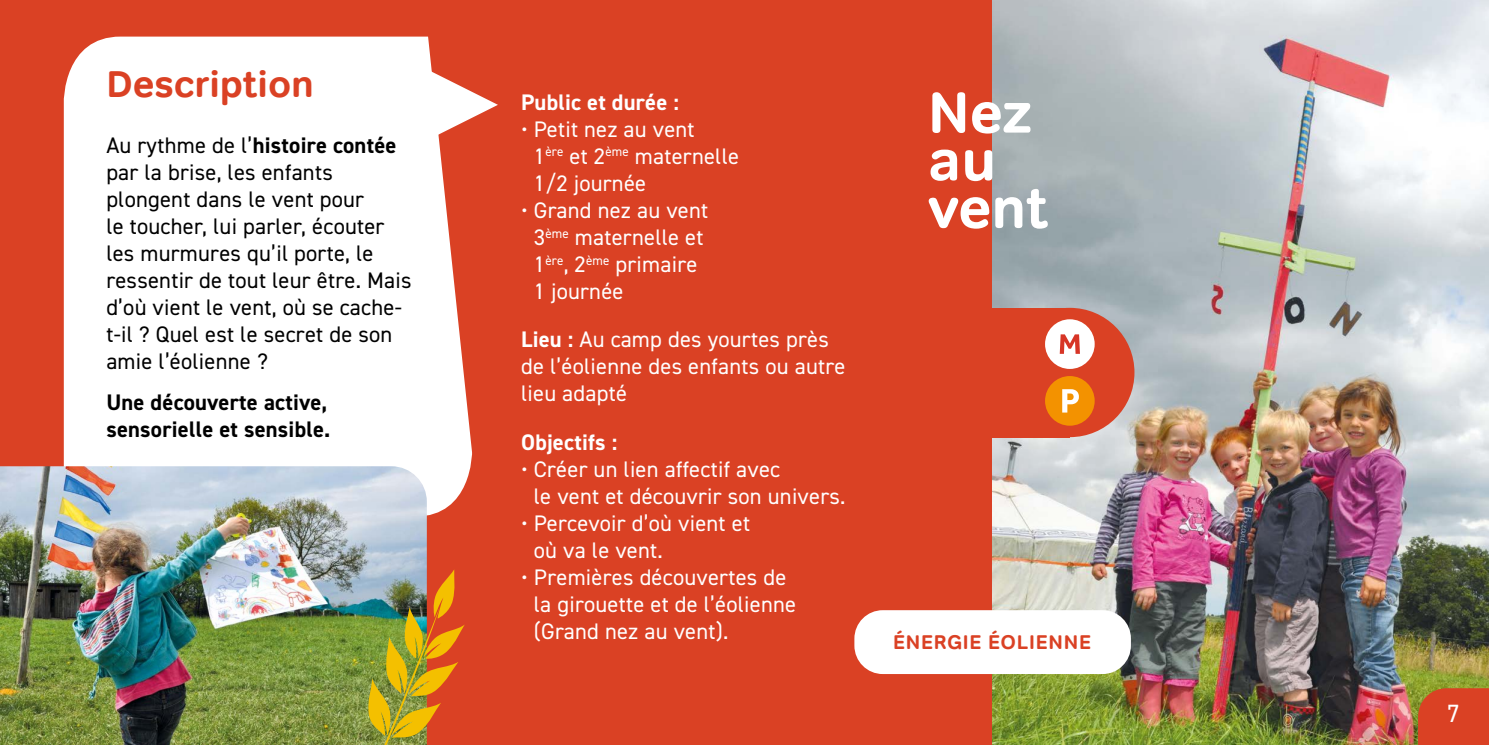
<style>
.page{position:relative;width:1489px;height:745px;background:#fff}
.page>*{position:absolute;margin:0;border:0;box-sizing:border-box;transform-origin:0 0}
.t1{font:700 57.5px/47.5px "Tondo";color:#fff}
.t2{font:700 37.5px "Tondo";color:#da4124}
.t3{font:25px "DIN2014";color:#fff}
.t4{font:22.5px/27px "DIN2014";letter-spacing:.01em;color:#fff}
.t5{font:22.5px/27px "DIN2014";letter-spacing:.01em;color:#000}
.t6{font:700 22.5px/27px "DIN2014";letter-spacing:.01em;color:#000}
.t7{font:700 22.5px "DIN2014";letter-spacing:.01em;color:#fff}
.t8{font:700 20px "Tondo";letter-spacing:.04em;color:#da4124}
.s1{font-weight:700}
</style>
<div class="page">
<div style="left:0;top:0;width:992px;height:744px;background:#da4124"></div>
<img style="left:992px;top:0;width:496px;height:744px">
<div style="left:64px;top:37px;width:408px;height:479px;background:#fff"></div>
<img style="left:0;top:466px;width:427px;height:278px">
<img style="left:367px;top:569px;width:97px;height:175px">
<svg style="left:1417px;top:687px;width:71px;height:57px;background:#d34824"></svg>
<div style="left:984px;top:307px;width:85px;height:130px;background:#da4124"></div>
<div style="left:1005px;top:307px;width:129px;height:130px;background:#da4124;border-radius:50%"></div>
<div style="left:1044px;top:319px;width:50px;height:50px;background:#fff;border-radius:50%"></div>
<svg style="left:1059px;top:334px;width:20px;height:19px"></svg>
<div style="left:1044px;top:376px;width:50px;height:49px;background:#f39200;border-radius:50%"></div>
<svg style="left:1062px;top:389px;width:16px;height:23px"></svg>
<div style="left:854px;top:609px;width:276px;height:64px;background:#fff;border-radius:28px"></div>
<svg style="left:422px;top:67px;width:76px;height:75px"></svg>
<h2 class="t2" style="left:106px;top:61px;width:209px">Description</h2>
<p class="t5" style="left:106px;top:131px;width:307px">Au rythme de l’<span class="s1">histoire contée </span>par la brise, les enfants plongent dans le vent pour<br>le toucher, lui parler, écouter les murmures qu’il porte, le ressentir de tout leur être. Mais d’où vient le vent, où se cache&shy;t-il ? Quel est le secret de son amie l’éolienne ?</p>
<p class="t6" style="left:106px;top:388px;width:225px">Une découverte active, sensorielle et sensible.</p>
<p class="t7" style="left:521px;top:87px;width:159px">Public et durée :</p>
<p class="t4" style="left:534px;top:115px;width:207px;text-indent:-13px">• Petit nez au vent<br>1<sup>ère</sup> et 2<sup>ème</sup> maternelle<br>1/2 journée</p>
<p class="t4" style="left:534px;top:196px;width:176px;text-indent:-13px">• Grand nez au vent<br>3<sup>ème</sup> maternelle et<br>1<sup>ère</sup>, 2<sup>ème</sup> primaire<br>1 journée</p>
<p class="t4" style="left:521px;top:325px;width:326px"><span class="s1">Lieu :</span> Au camp des yourtes près de l’éolienne des enfants ou autre lieu adapté</p>
<p class="t7" style="left:521px;top:426px;width:98px">Objectifs :</p>
<p class="t4" style="left:534px;top:455px;width:313px;text-indent:-13px">• Créer un lien affectif avec<br>le vent et découvrir son univers.</p>
<p class="t4" style="left:534px;top:509px;width:218px;text-indent:-13px">• Percevoir d’où vient et où va le vent.</p>
<p class="t4" style="left:534px;top:563px;width:264px;text-indent:-13px">• Premières découvertes de la girouette et de l’éolienne (Grand nez au vent).</p>
<h1 class="t1" style="left:927px;top:89px;width:122px">Nez au vent</h1>
<p class="t8" style="left:893px;top:629px;width:199px">ÉNERGIE ÉOLIENNE</p>
<p class="t3" style="left:1447px;top:697px;width:14px">7</p>
</div>
